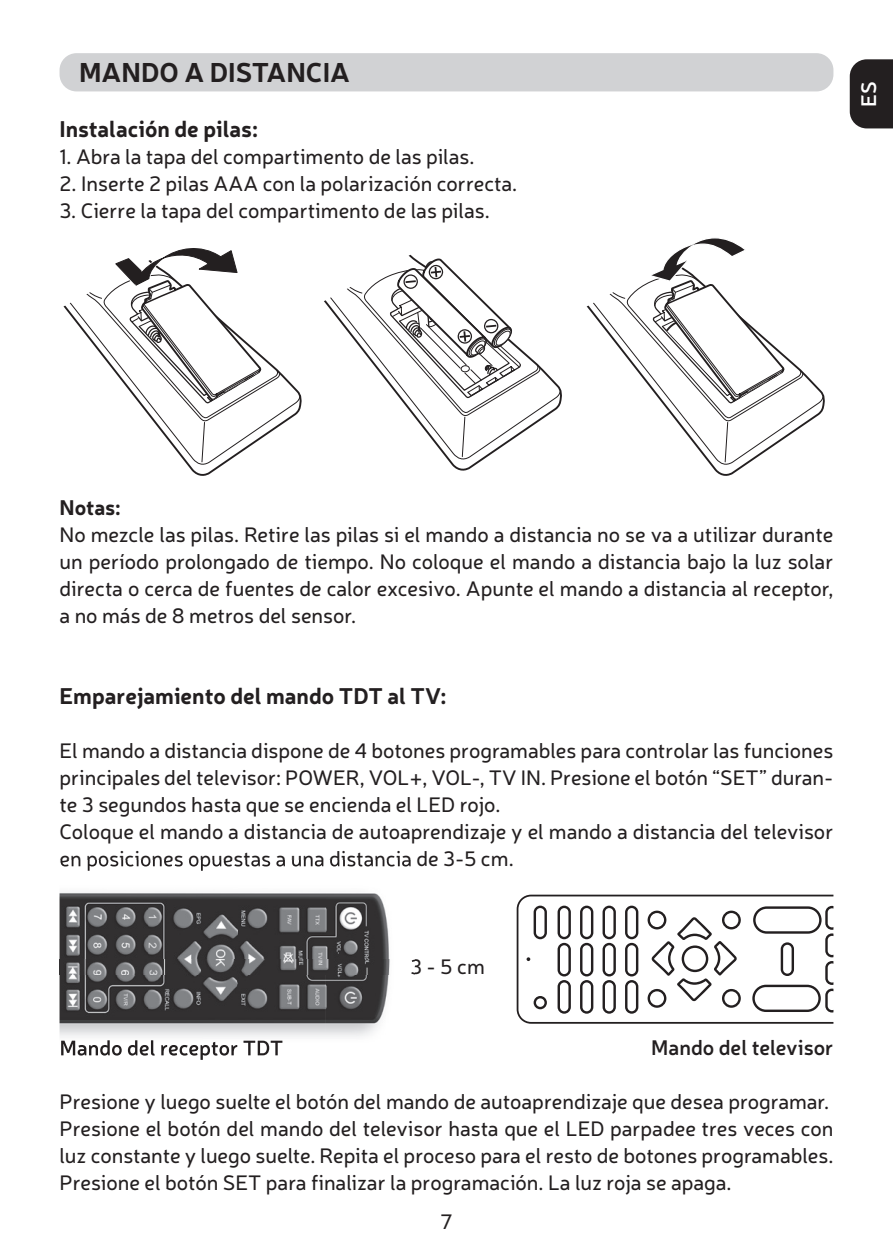
<style>
.page{position:relative;width:893px;height:1259px;background:#fff}
.page>*{position:absolute;margin:0;border:0;box-sizing:border-box;transform-origin:0 0}
.t1{font:700 27px "Neris";color:#231f20}
.t2{font:700 22.5px "Neris";color:#231f20}
.t3{font:21px/27px "Neris";color:#231f20}
.t4{font:600 21px "Neris";color:#231f20}
.t5{font:700 21px "Neris";letter-spacing:-.005em;color:#231f20}
.t6{font:600 21px "Neris";color:#fff}
</style>
<div class="page">
<div style="left:850px;top:59px;width:43px;height:69px;background:#231f20"></div>
<div style="left:60px;top:53px;width:773px;height:38px;background:#d1d2d4;border-radius:17px"></div>
<svg style="left:63px;top:248px;width:238px;height:218px"></svg>
<svg style="left:586px;top:238px;width:238px;height:228px"></svg>
<svg style="left:324px;top:254px;width:237px;height:207px"></svg>
<img style="left:148px;top:870px;width:267px;height:167px">
<img style="left:60px;top:870px;width:88px;height:167px">
<img style="left:60px;top:860px;width:351px;height:10px">
<img style="left:60px;top:959px;width:355px;height:15px">
<img style="left:61px;top:1040px;width:222px;height:19px">
<img style="left:517px;top:894px;width:316px;height:129px">
<svg style="left:527px;top:957px;width:3px;height:4px"></svg>
<svg style="left:534px;top:996px;width:13px;height:13px"></svg>
<img style="left:534px;top:905px;width:13px;height:34px">
<img style="left:558px;top:980px;width:13px;height:33px">
<img style="left:558px;top:943px;width:13px;height:33px">
<img style="left:558px;top:905px;width:13px;height:34px">
<img style="left:580px;top:980px;width:13px;height:33px">
<img style="left:580px;top:943px;width:13px;height:33px">
<img style="left:580px;top:905px;width:13px;height:34px">
<img style="left:602px;top:980px;width:14px;height:33px">
<img style="left:602px;top:943px;width:14px;height:33px">
<img style="left:602px;top:905px;width:14px;height:34px">
<img style="left:625px;top:980px;width:13px;height:33px">
<img style="left:625px;top:943px;width:13px;height:33px">
<img style="left:625px;top:905px;width:13px;height:34px">
<img style="left:682px;top:945px;width:26px;height:27px">
<img style="left:677px;top:978px;width:34px;height:23px">
<img style="left:677px;top:917px;width:35px;height:23px">
<img style="left:714px;top:941px;width:23px;height:34px">
<img style="left:652px;top:941px;width:22px;height:34px">
<img style="left:648px;top:989px;width:18px;height:18px">
<img style="left:648px;top:910px;width:18px;height:19px">
<img style="left:722px;top:989px;width:19px;height:18px">
<img style="left:722px;top:910px;width:19px;height:19px">
<img style="left:752px;top:984px;width:69px;height:28px">
<img style="left:753px;top:906px;width:69px;height:27px">
<img style="left:781px;top:942px;width:13px;height:34px">
<img style="left:825px;top:988px;width:8px;height:24px">
<img style="left:825px;top:961px;width:8px;height:24px">
<img style="left:825px;top:933px;width:8px;height:24px">
<img style="left:825px;top:906px;width:8px;height:23px">
<p class="t1" style="left:79px;top:53px;width:273px">MANDO A DISTANCIA</p>
<p class="t2" style="left:60px;top:113px;width:200px">Instalación de pilas:</p>
<p class="t3" style="left:60px;top:142px;width:417px">1. Abra la tapa del compartimento de las pilas.</p>
<p class="t3" style="left:60px;top:169px;width:459px">2. Inserte 2 pilas AAA con la polarización correcta.</p>
<p class="t3" style="left:60px;top:196px;width:432px">3. Cierre la tapa del compartimento de las pilas.</p>
<p class="t6" style="left:854px;top:107px;width:27px;rotate:-90deg">ES</p>
<p class="t5" style="left:60px;top:493px;width:63px">Notas:</p>
<p class="t3" style="left:60px;top:520px;width:775px;text-align:justify">No mezcle las pilas. Retire las pilas si el mando a distancia no se va a utilizar durante un período prolongado de tiempo. No coloque el mando a distancia bajo la luz solar directa o cerca de fuentes de calor excesivo. Apunte el mando a distancia al receptor, a no más de 8 metros del sensor.</p>
<p class="t2" style="left:60px;top:680px;width:388px">Emparejamiento del mando TDT al TV:</p>
<p class="t3" style="left:60px;top:736px;width:775px">El mando a distancia dispone de 4 botones programables para controlar las funciones principales del televisor: POWER, VOL+, VOL-, TV IN. Presione el botón “SET” duran&shy;te 3 segundos hasta que se encienda el LED rojo.<br>Coloque el mando a distancia de autoaprendizaje y el mando a distancia del televisor en posiciones opuestas a una distancia de 3-5 cm.</p>
<p class="t3" style="left:410px;top:952px;width:76px">3 - 5 cm</p>
<p class="t4" style="left:651px;top:1033px;width:184px">Mando del televisor</p>
<p class="t3" style="left:60px;top:1087px;width:775px">Presione y luego suelte el botón del mando de autoaprendizaje que desea programar.<br>Presione el botón del mando del televisor hasta que el LED parpadee tres veces con luz constante y luego suelte. Repita el proceso para el resto de botones programables.<br>Presione el botón SET para finalizar la programación. La luz roja se apaga.</p>
<p class="t3" style="left:440px;top:1207px;width:14px">7</p>
</div>
